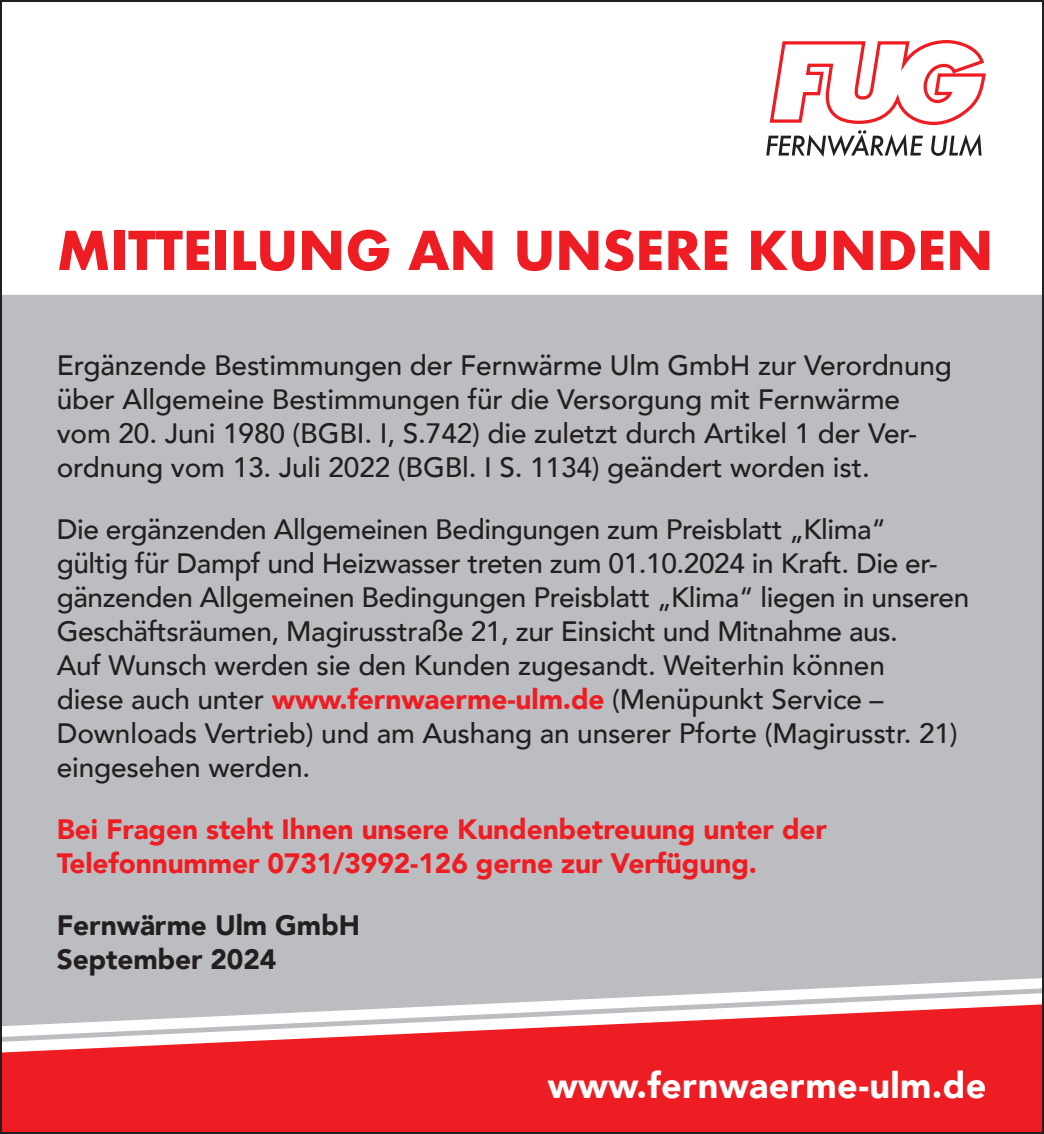
<style>
.page{position:relative;width:1044px;height:1134px;background:#fff}
.page>*{position:absolute;margin:0;border:0;box-sizing:border-box;transform-origin:0 0}
.t1{font:700 52px "Futura";letter-spacing:-.01em;color:#ee1d23}
.t2{font:900 36px "Avenir";letter-spacing:.01em;color:#fff}
.t3{font:500 28px/34px "Avenir";letter-spacing:-.005em;color:#231f20}
.t4{font:900 28px/34px "Avenir";letter-spacing:-.005em;color:#ee1d23}
.t5{font:900 28px/34px "Avenir";letter-spacing:-.005em;color:#231f20}
.s1{font-weight:900;color:#ee1d23}
</style>
<div class="page">
<div style="left:3px;top:295px;width:1037px;height:693px;background:#bcbdc0"></div>
<div style="left:3px;top:1042px;width:1037px;height:89px;background:#ee1d23"></div>
<svg style="left:3px;top:988px;width:1037px;height:54px"></svg>
<svg style="left:766px;top:40px;width:220px;height:117px"></svg>
<h1 class="t1" style="left:57px;top:213px;width:937px">MITTEILUNG AN UNSERE KUNDEN</h1>
<p class="t3" style="left:57px;top:347px;width:896px">Ergänzende Bestimmungen der Fernwärme Ulm GmbH zur Verordnung über Allgemeine Bestimmungen für die Versorgung mit Fernwärme vom 20. Juni 1980 (BGBI. I, S.742) die zuletzt durch Artikel 1 der Ver&shy;ordnung vom 13. Juli 2022 (BGBl. I S. 1134) geändert worden ist.</p>
<p class="t3" style="left:57px;top:511px;width:913px">Die ergänzenden Allgemeinen Bedingungen zum Preisblatt „Klima“<br>gültig für Dampf und Heizwasser treten zum 01.10.2024 in Kraft. Die er&shy;gänzenden Allgemeinen Bedingungen Preisblatt „Klima“ liegen in unseren Geschäftsräumen, Magirusstraße 21, zur Einsicht und Mitnahme aus.<br>Auf Wunsch werden sie den Kunden zugesandt. Weiterhin können<br>diese auch unter <span class="s1">www.fernwaerme-ulm.de</span> (Menüpunkt Service – Downloads Vertrieb) und am Aushang an unserer Pforte (Magirusstr. 21) eingesehen werden.</p>
<p class="t4" style="left:57px;top:811px;width:771px">Bei Fragen steht Ihnen unsere Kundenbetreuung unter der<br>Telefonnummer 0731/3992-126 gerne zur Verfügung.</p>
<p class="t5" style="left:57px;top:907px;width:304px">Fernwärme Ulm GmbH<br>September 2024</p>
<p class="t2" style="left:547px;top:1055px;width:440px">www.fernwaerme-ulm.de</p>
</div>
